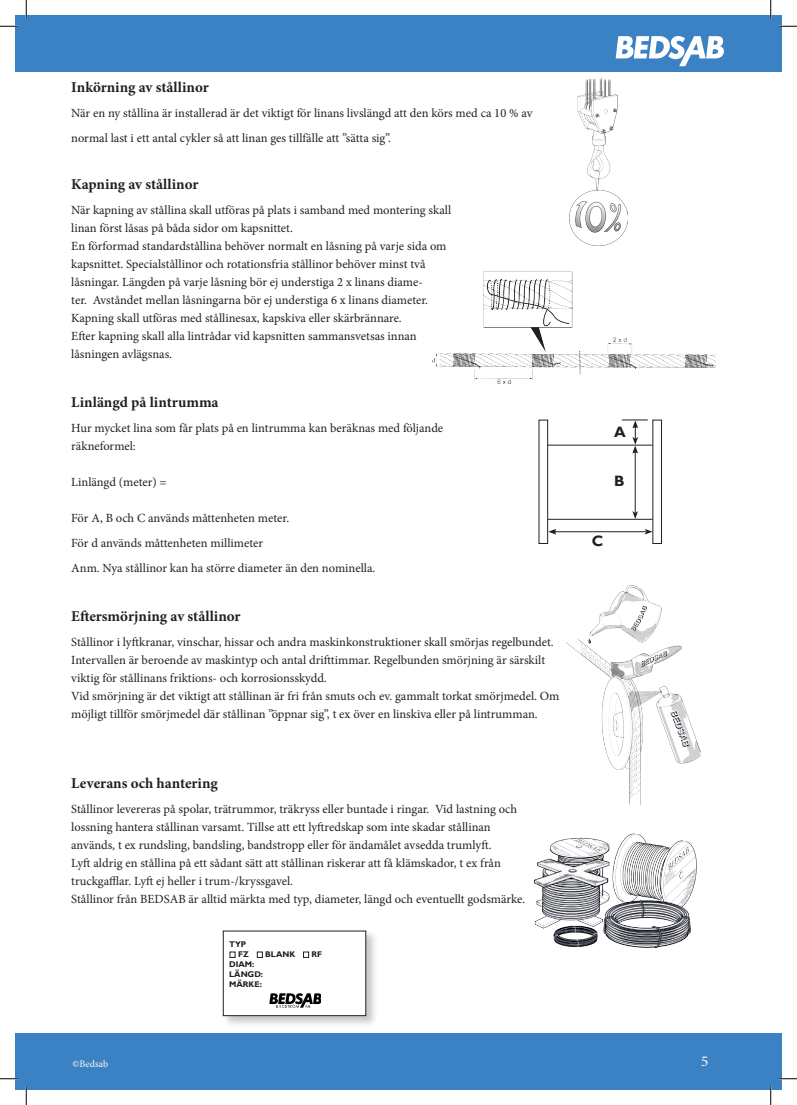
<style>
.page{position:relative;width:797px;height:1105px;background:#fff}
.page>*{position:absolute;margin:0;border:0;box-sizing:border-box;transform-origin:0 0}
.t1{font:700 15px "Minion Pro";color:#231f20}
.t2{font:700 15px "Gill Sans";color:#231f20}
.t3{font:15px "Minion Pro";color:#fefafc}
.t4{font:12.5px/18px "Minion Pro";color:#231f20}
.t5{font:10px "Minion Pro";letter-spacing:.005em;color:#fefaf8}
.t6{font:700 8.25px/9.9px "Gill Sans";color:#231f20}
</style>
<div class="page">
<div style="left:16px;top:1034px;width:765px;height:55px;background:#3b82c4"></div>
<div style="left:16px;top:16px;width:765px;height:56px;background:#3b82c4"></div>
<svg style="left:615px;top:36px;width:109px;height:30px"></svg>
<img style="left:569px;top:79px;width:58px;height:166px">
<img style="left:432px;top:271px;width:283px;height:113px">
<div style="left:538px;top:420px;width:10px;height:124px;border:1px solid #231f20"></div>
<div style="left:652px;top:420px;width:10px;height:124px;border:1px solid #231f20"></div>
<hr style="left:548px;top:445px;width:104px;height:1px;background:#231f20">
<hr style="left:548px;top:519px;width:104px;height:1px;background:#231f20">
<hr style="left:635px;top:451px;width:1px;height:62px;background:#231f20">
<svg style="left:632px;top:511px;width:6px;height:8px"></svg>
<hr style="left:554px;top:531px;width:92px;height:1px;background:#231f20">
<svg style="left:548px;top:529px;width:8px;height:6px"></svg>
<svg style="left:644px;top:529px;width:8px;height:6px"></svg>
<svg style="left:622px;top:420px;width:25px;height:33px"></svg>
<img style="left:567px;top:585px;width:133px;height:220px">
<img style="left:534px;top:833px;width:163px;height:114px">
<div style="left:221px;top:929px;width:157px;height:99px;background:#231f20;opacity:.26"></div>
<div style="left:223px;top:931px;width:143px;height:85px;background:#fff"></div>
<div style="left:223px;top:931px;width:143px;height:85px;border:1px solid #231f20"></div>
<svg style="left:230px;top:952px;width:5px;height:6px"></svg>
<svg style="left:303px;top:952px;width:6px;height:6px"></svg>
<svg style="left:257px;top:952px;width:6px;height:6px"></svg>
<img style="left:269px;top:993px;width:52px;height:14px">
<svg style="left:0;top:25px;width:19px;height:2px"></svg>
<svg style="left:778px;top:25px;width:19px;height:2px"></svg>
<svg style="left:0;top:1078px;width:19px;height:1px"></svg>
<svg style="left:778px;top:1078px;width:19px;height:1px"></svg>
<svg style="left:25px;top:0;width:2px;height:19px"></svg>
<svg style="left:25px;top:1086px;width:2px;height:19px"></svg>
<svg style="left:770px;top:0;width:1px;height:19px"></svg>
<svg style="left:770px;top:1086px;width:1px;height:19px"></svg>
<p class="t1" style="left:71px;top:77px;width:139px">Inkörning av stållinor</p>
<p class="t4" style="left:71px;top:101px;width:463px;line-height:25px">När en ny stållina är installerad är det viktigt för linans livslängd att den körs med ca 10 % av normal last i ett antal cykler så att linan ges tillfälle att ”sätta sig”.</p>
<p class="t1" style="left:71px;top:174px;width:129px">Kapning av stållinor</p>
<p class="t4" style="left:71px;top:201px;width:381px">När kapning av stållina skall utföras på plats i samband med montering skall linan först låsas på båda sidor om kapsnittet.<br>En förformad standardstållina behöver normalt en låsning på varje sida om kapsnittet. Specialstållinor och rotationsfria stållinor behöver minst två låsningar. Längden på varje låsning bör ej understiga 2 x linans diame-<br>ter. Avståndet mellan låsningarna bör ej understiga 6 x linans diameter.<br>Kapning skall utföras med stållinesax, kapskiva eller skärbrännare.<br>Efter kapning skall alla lintrådar vid kapsnitten sammansvetsas innan låsningen avlägsnas.</p>
<p class="t1" style="left:71px;top:391px;width:149px">Linlängd på lintrumma</p>
<p class="t4" style="left:71px;top:419px;width:373px">Hur mycket lina som får plats på en lintrumma kan beräknas med följande räkneformel:</p>
<p class="t4" style="left:71px;top:473px;width:97px">Linlängd (meter) =</p>
<p class="t4" style="left:71px;top:505px;width:305px;line-height:25px">För A, B och C används måttenheten meter.<br>För d används måttenheten millimeter<br>Anm. Nya stållinor kan ha större diameter än den nominella.</p>
<p class="t1" style="left:71px;top:606px;width:171px">Eftersmörjning av stållinor</p>
<p class="t4" style="left:71px;top:633px;width:489px">Stållinor i lyftkranar, vinschar, hissar och andra maskinkonstruktioner skall smörjas regelbundet.<br>Intervallen är beroende av maskintyp och antal drifttimmar. Regelbunden smörjning är särskilt viktig för stållinans friktions- och korrosionsskydd.<br>Vid smörjning är det viktigt att stållinan är fri från smuts och ev. gammalt torkat smörjmedel. Om möjligt tillför smörjmedel där stållinan ”öppnar sig”, t ex över en linskiva eller på lintrumman.</p>
<p class="t1" style="left:71px;top:772px;width:148px">Leverans och hantering</p>
<p class="t4" style="left:71px;top:800px;width:455px">Stållinor levereras på spolar, trätrummor, träkryss eller buntade i ringar. Vid lastning och lossning hantera stållinan varsamt. Tillse att ett lyftredskap som inte skadar stållinan används, t ex rundsling, bandsling, bandstropp eller för ändamålet avsedda trumlyft.<br>Lyft aldrig en stållina på ett sådant sätt att stållinan riskerar att få klämskador, t ex från truckgafflar. Lyft ej heller i trum-/kryssgavel.<br>Stållinor från BEDSAB är alltid märkta med typ, diameter, längd och eventuellt godsmärke.</p>
<p class="t6" style="left:238px;top:939px;width:12px;text-indent:-9px">TYP<br>FZ</p>
<p class="t6" style="left:265px;top:949px;width:32px">BLANK</p>
<p class="t6" style="left:311px;top:949px;width:12px">RF</p>
<p class="t6" style="left:229px;top:959px;width:36px">DIAM:<br>LÄNGD:<br>MÄRKE:</p>
<p class="t2" style="left:614px;top:423px;width:13px">A</p>
<p class="t2" style="left:614px;top:472px;width:12px">B</p>
<p class="t2" style="left:592px;top:532px;width:13px">C</p>
<p class="t5" style="left:72px;top:1057px;width:37px">©Bedsab</p>
<p class="t3" style="left:701px;top:1051px;width:9px">5</p>
</div>
